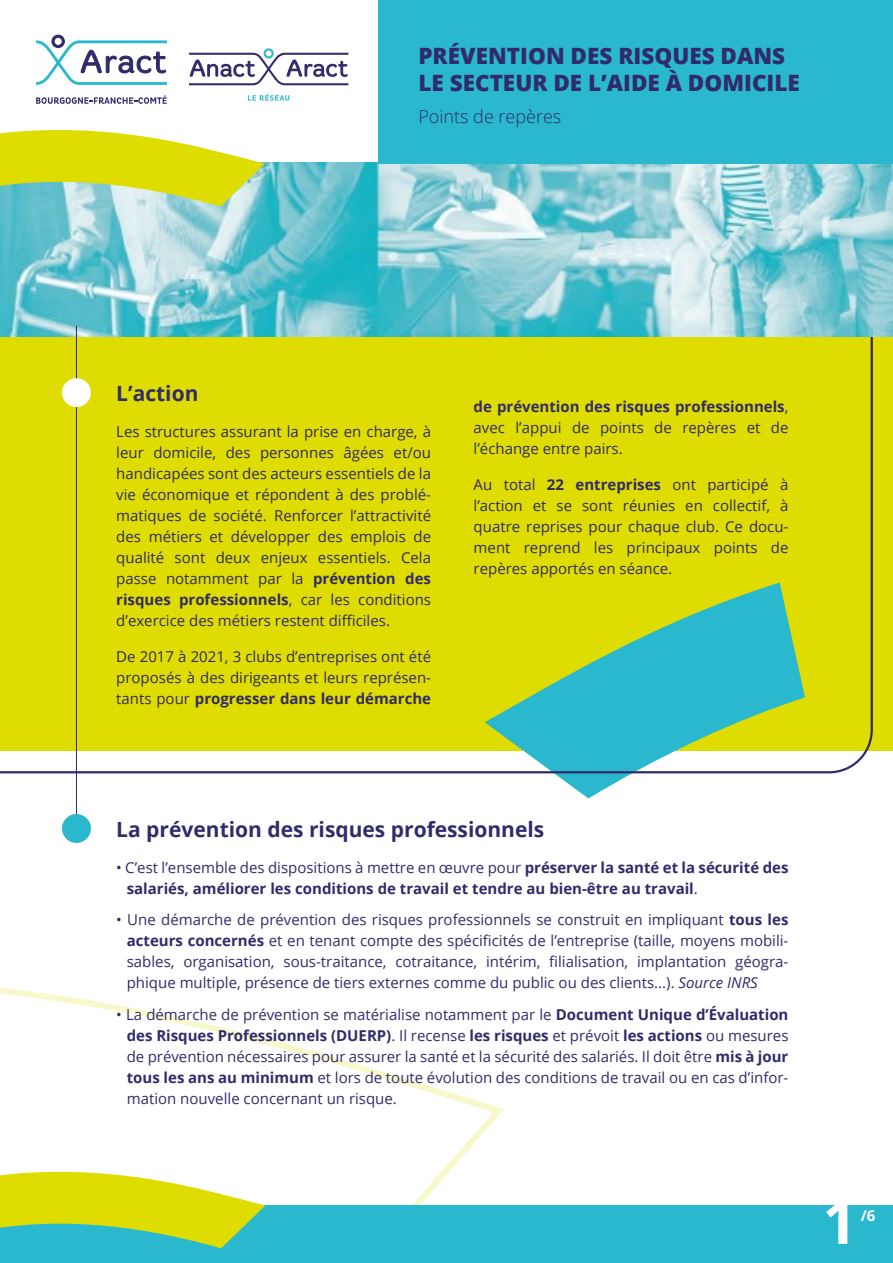
<style>
.page{position:relative;width:893px;height:1263px;background:#fff}
.page>*{position:absolute;margin:0;border:0;box-sizing:border-box;transform-origin:0 0}
.t1{font:700 60px "Open Sans";color:#fff}
.t2{font:800 22.5px/27px "Open Sans";color:#312b6b}
.t3{font:700 21px "Open Sans";color:#312b6b}
.t4{font:300 18px "Open Sans";color:#312b6b}
.t5{font:15px/21px "Open Sans";color:#312b6b;text-align:justify}
.t6{font:700 15px/21px "Open Sans";color:#312b6b}
.t7{font:700 15px "Open Sans";color:#fff}
.s1{font-weight:700}
.s2{font-weight:400}
.s3{font-style:italic}
</style>
<div class="page">
<div style="left:0;top:336px;width:893px;height:415px;background:#dedc00"></div>
<svg style="left:0;top:988px;width:504px;height:218px"></svg>
<svg style="left:555px;top:774px;width:76px;height:24px"></svg>
<svg style="left:0;top:336px;width:874px;height:438px"></svg>
<img style="left:0;top:162px;width:893px;height:174px">
<div style="left:378px;top:0;width:515px;height:164px;background:#29b8ce"></div>
<svg style="left:36px;top:35px;width:131px;height:50px"></svg>
<svg style="left:36px;top:95px;width:131px;height:9px"></svg>
<svg style="left:0;top:130px;width:265px;height:77px;background:#d2de55"></svg>
<hr style="left:76px;top:326px;width:1px;height:492px;background:#312b6b">
<div style="left:62px;top:378px;width:29px;height:29px;background:#fff;border-radius:50%"></div>
<div style="left:0;top:1206px;width:893px;height:57px;background:#29b8ce"></div>
<svg style="left:0;top:1160px;width:265px;height:88px"></svg>
<div style="left:62px;top:814px;width:29px;height:29px;background:#29b8ce;border-radius:50%"></div>
<svg style="left:189px;top:48px;width:159px;height:37px"></svg>
<svg style="left:248px;top:93px;width:41px;height:8px"></svg>
<h2 class="t2" style="left:418px;top:41px;width:383px">PRÉVENTION DES RISQUES DANS<br>LE SECTEUR DE L’AIDE À DOMICILE</h2>
<p class="t4" style="left:418px;top:104px;width:144px">Points de repères</p>
<h3 class="t3" style="left:116px;top:378px;width:84px">L’action</h3>
<p class="t5" style="left:116px;top:420px;width:316px">Les structures assurant la prise en charge, à leur domicile, des personnes âgées et/ou handicapées sont des acteurs essentiels de la vie économique et répondent à des problé&shy;matiques de société. Renforcer l’attractivité des métiers et développer des emplois de qualité sont deux enjeux essentiels. Cela passe notamment par la <span class="s1">prévention des risques professionnels</span>, car les conditions d’exercice des métiers restent difficiles.</p>
<p class="t5" style="left:116px;top:645px;width:316px">De 2017 à 2021, 3 clubs d’entreprises ont été proposés à des dirigeants et leurs représen&shy;tants pour <span class="s1">progresser dans leur démarche</span></p>
<p class="t5" style="left:474px;top:396px;width:316px"><span class="s1">de prévention des risques professionnels</span>, avec l’appui de points de repères et de l’échange entre pairs.</p>
<p class="t5" style="left:474px;top:474px;width:316px">Au total <span class="s1">22 entreprises</span> ont participé à l’action et se sont réunies en collectif, à quatre reprises pour chaque club. Ce docu&shy;ment reprend les principaux points de repères apportés en séance.</p>
<h3 class="t3" style="left:116px;top:814px;width:430px">La prévention des risques professionnels</h3>
<p class="t6" style="left:127px;top:856px;width:663px;text-indent:-10px"><span class="s2">• C’est l’ensemble des dispositions à mettre en œuvre pour</span> préserver la santé et la sécurité des salariés, améliorer les conditions de travail et tendre au bien-être au travail<span class="s2">.</span></p>
<p class="t5" style="left:127px;top:909px;width:663px;text-indent:-11px">• Une démarche de prévention des risques professionnels se construit en impliquant <span class="s1">tous les acteurs concernés</span> et en tenant compte des spécificités de l’entreprise (taille, moyens mobili&shy;sables, organisation, sous-traitance, cotraitance, intérim, filialisation, implantation géogra&shy;phique multiple, présence de tiers externes comme du public ou des clients...). <span class="s3">Source INRS</span></p>
<p class="t5" style="left:127px;top:1003px;width:663px;text-indent:-10px">• La démarche de prévention se matérialise notamment par le <span class="s1">Document Unique d’Évaluation des Risques Professionnels (DUERP)</span>. Il recense <span class="s1">les risques</span> et prévoit <span class="s1">les actions</span> ou mesures de prévention nécessaires pour assurer la santé et la sécurité des salariés. Il doit être <span class="s1">mis à jour tous les ans au minimum</span> et lors de toute évolution des conditions de travail ou en cas d’infor&shy;mation nouvelle concernant un risque.</p>
<h1 class="t1" style="left:823px;top:1180px;width:36px">1</h1>
<p class="t7" style="left:861px;top:1205px;width:16px">/6</p>
</div>
